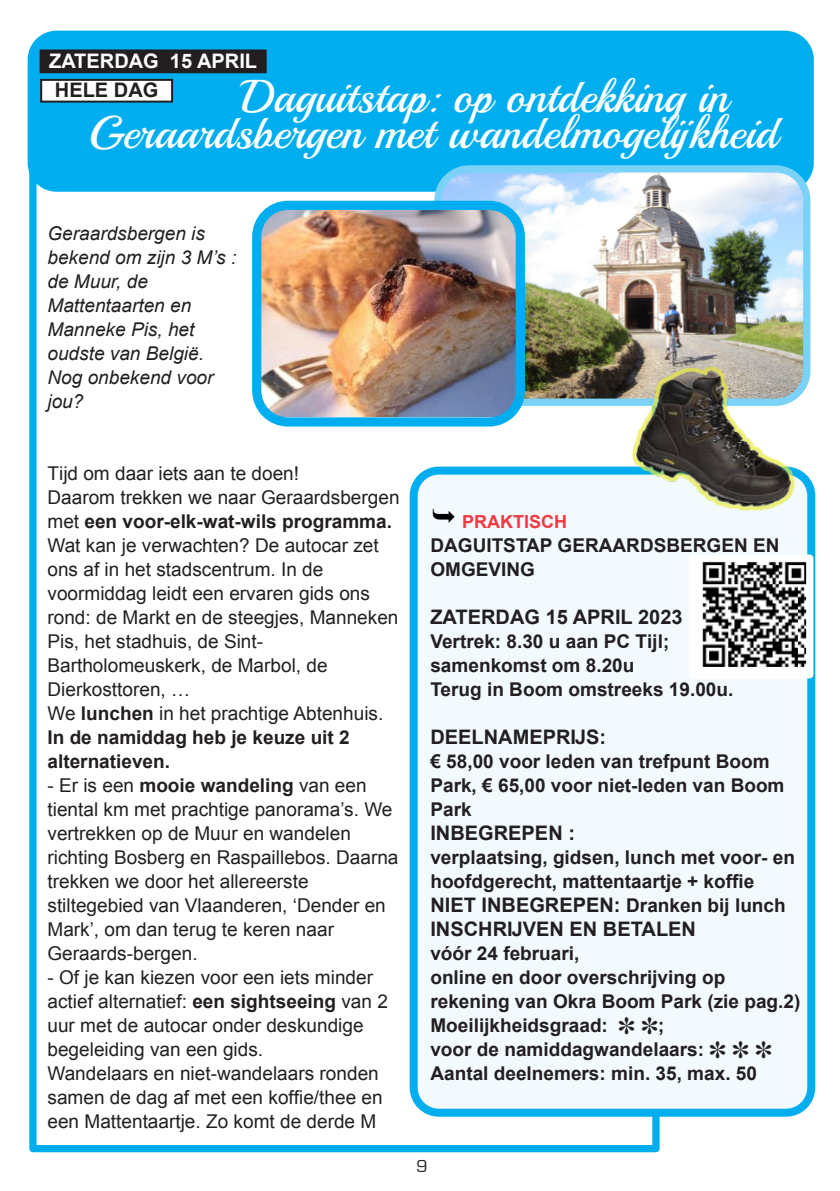
<style>
.page{position:relative;width:840px;height:1191px;background:#fff}
.page>*{position:absolute;margin:0;border:0;box-sizing:border-box;transform-origin:0 0}
.t1{font:46px/36px "Playball";color:#fff}
.t2{font:700 20px/24px "Arial";color:#231f20}
.t3{font:700 20px "Arial";color:#fff}
.t4{font:19px/24px "Arial";color:#231f20}
.t5{font:700 19px/24px "Arial";color:#231f20}
.t6{font:italic 19px/24px "Arial";color:#231f20}
.t7{font:700 18px "Arial";color:#ef3a42}
.t8{font:18px "Eurostile";color:#231f20}
.s1{font-weight:700}
.s2{font-size:19px}
</style>
<div class="page">
<div style="left:29px;top:142px;width:630px;height:1010px;border:7px solid #00aeef"></div>
<div style="left:28px;top:31px;width:785px;height:161px;background:#00aeef;border:7px solid #00aeef;border-radius:25px"></div>
<div style="left:40px;top:49px;width:226px;height:24px;background:#231f20;border:2px solid #231f20"></div>
<div style="left:40px;top:79px;width:133px;height:24px;background:#fff;border:2px solid #231f20"></div>
<div style="left:409px;top:466px;width:405px;height:650px;background:#f2fafe;border:8px solid #00aeef;border-radius:25px"></div>
<img style="left:438px;top:169px;width:368px;height:233px;border-radius:31px">
<div style="left:434px;top:165px;width:376px;height:241px;border:7px solid #7ad2f7;border-radius:31px"></div>
<img style="left:626px;top:364px;width:174px;height:147px">
<img style="left:262px;top:210px;width:258px;height:206px">
<div style="left:252px;top:201px;width:272px;height:225px;border:9px solid #00aeef;border-radius:31px"></div>
<img style="left:697px;top:562px;width:108px;height:108px">
<div style="left:689px;top:554px;width:124px;height:124px;border:7px solid #fff"></div>
<p class="t3" style="left:49px;top:53px;width:209px">ZATERDAG 15 APRIL</p>
<p class="t2" style="left:55px;top:80px;width:105px">HELE DAG</p>
<h1 class="t1" style="left:89px;top:79px;width:690px;text-indent:152px">Daguitstap: op ontdekking in<br>Geraardsbergen met wandelmogelĳkheid</h1>
<p class="t6" style="left:47px;top:223px;width:190px">Geraardsbergen is bekend om zijn 3 M’s : de Muur, de<br>Mattentaarten en<br>Manneke Pis, het oudste van België.<br>Nog onbekend voor jou?</p>
<p class="t4" style="left:47px;top:463px;width:353px">Tĳd om daar iets aan te doen!<br>Daarom trekken we naar Geraardsbergen met <span class="s1">een voor-elk-wat-wils programma.<br></span>Wat kan je verwachten? De autocar zet ons af in het stadscentrum. In de voormiddag leidt een ervaren gids ons rond: de Markt en de steegjes, Manneken<br>Pis, het stadhuis, de Sint-<br>Bartholomeuskerk, de Marbol, de<br>Dierkosttoren, …<br>We <span class="s1">lunchen</span> in het prachtige Abtenhuis.<br><span class="s1">In de namiddag heb je keuze uit 2 alternatieven.</span></p>
<p class="t4" style="left:47px;top:775px;width:352px">- Er is een <span class="s1">mooie wandeling</span> van een tiental km met prachtige panorama’s. We vertrekken op de Muur en wandelen richting Bosberg en Raspaillebos. Daarna trekken we door het allereerste stiltegebied van Vlaanderen, ‘Dender en Mark’, om dan terug te keren naar Geraards-bergen.</p>
<p class="t4" style="left:47px;top:967px;width:342px">- Of je kan kiezen voor een iets minder actief alternatief: <span class="s1">een sightseeing</span> van 2 uur met de autocar onder deskundige begeleiding van een gids.<br>Wandelaars en niet-wandelaars ronden samen de dag af met een koffie/thee en een Mattentaartje. Zo komt de derde M</p>
<p class="t7" style="left:462px;top:515px;width:106px">PRAKTISCH</p>
<p class="t5" style="left:430px;top:535px;width:350px">DAGUITSTAP GERAARDSBERGEN EN<br>OMGEVING</p>
<p class="t2" style="left:430px;top:607px;width:253px">ZATERDAG 15 APRIL 2023</p>
<p class="t5" style="left:430px;top:631px;width:304px">Vertrek: 8.30 u aan PC Tĳl; samenkomst om 8.20u<br>Terug in Boom omstreeks 19.00u.</p>
<p class="t2" style="left:430px;top:727px;width:177px">DEELNAMEPRĲS:</p>
<p class="t5" style="left:430px;top:751px;width:355px">€ 58,00 voor leden van trefpunt Boom<br>Park, € 65,00 voor niet-leden van Boom<br>Park</p>
<p class="t2" style="left:430px;top:823px;width:146px">INBEGREPEN :</p>
<p class="t5" style="left:430px;top:847px;width:366px">verplaatsing, gidsen, lunch met voor- en hoofdgerecht, mattentaartje + koffie</p>
<p class="t2" style="left:430px;top:895px;width:357px">NIET INBEGREPEN: <span class="s2">Dranken bĳ lunch<br></span>INSCHRĲVEN EN BETALEN</p>
<p class="t5" style="left:430px;top:943px;width:371px">vóór 24 februari,<br>online en door overschrĳving op rekening van Okra Boom Park (zie pag.2)<br>Moeilĳkheidsgraad: ✽ ✽;<br>voor de namiddagwandelaars: ✽ ✽ ✽<br>Aantal deelnemers: min. 35, max. 50</p>
<p class="t8" style="left:416px;top:1160px;width:13px">9</p>
</div>
